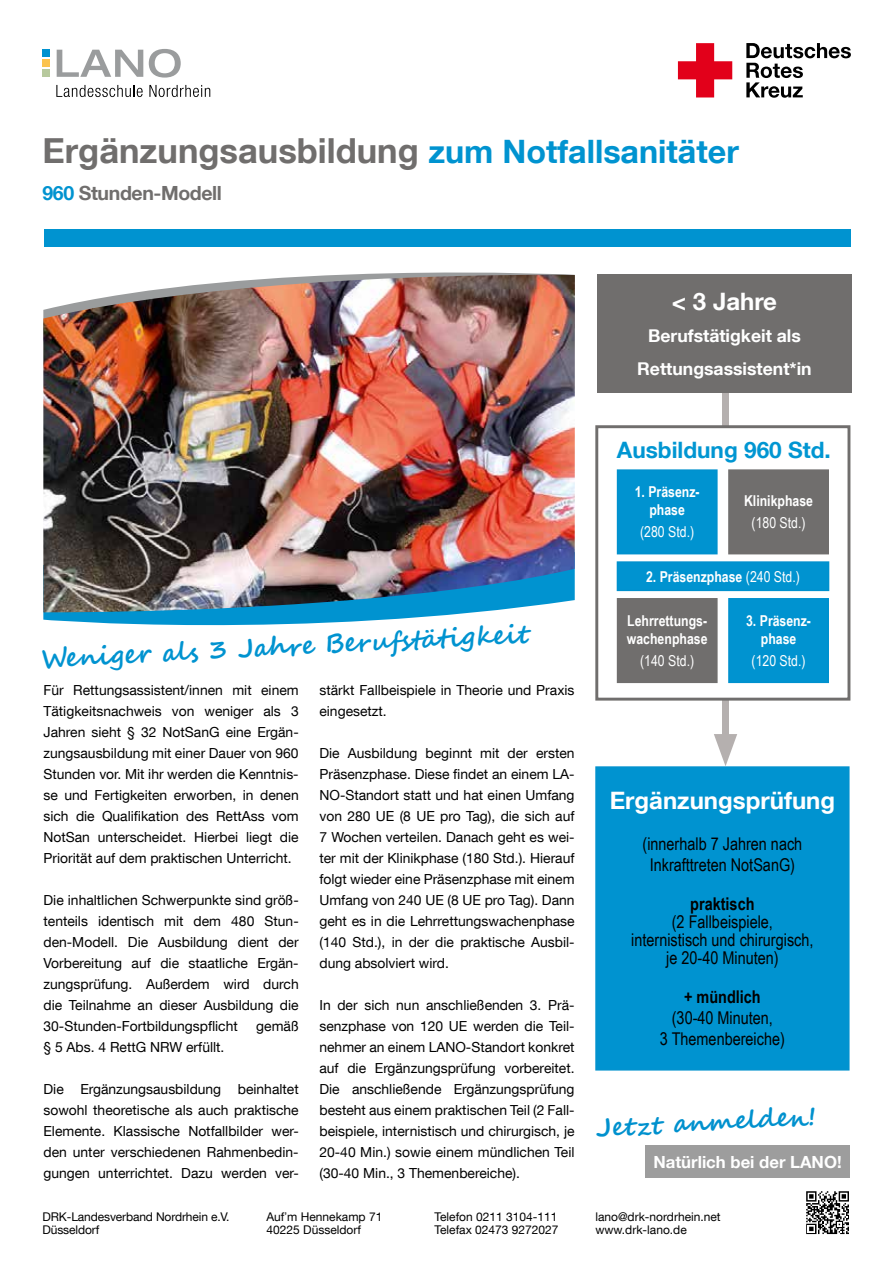
<style>
.page{position:relative;width:893px;height:1263px;background:#fff}
.page>*{position:absolute;margin:0;border:0;box-sizing:border-box;transform-origin:0 0}
.t1{font:700 34.5px "Helvetica Neue LT Com";color:#706e6d}
.t2{font:700 25.8px "Segoe Script";color:#0093d0}
.t3{font:700 25.35px "Segoe Script";color:#0091ce}
.t4{font:700 24px "Helvetica Neue LT Com";color:#fff}
.t5{font:700 22.65px "Helvetica Neue LT Com";color:#0096d2}
.t6{font:700 19.5px "Helvetica Neue LT Com";letter-spacing:-.02em;color:#706e6d}
.t7{font:17.55px/21.1px "Arial Narrow";color:#000;text-align:center}
.t8{font:700 17.55px/32.2px "Helvetica Neue LT Com";color:#fff;text-align:center}
.t9{font:700 17.55px "Arial Narrow";color:#000}
.t10{font:700 16.65px "Helvetica Neue";color:#fff}
.t11{font:700 15px/18px "Arial Narrow";color:#fff;text-align:center}
.t12{font:15px "Arial Narrow";color:#fff}
.t13{font:13.8px/21px "Helvetica Neue LT Com";color:#000;text-align:justify}
.t14{font:12px/13.5px "Helvetica Neue LT Com";color:#000}
.s1{font-size:32.25px;color:#0093d0}
.s2{color:#0093d0}
.s3{font-family:"Arial"}
.s4{font-weight:400}
</style>
<div class="page">
<svg style="left:57px;top:50px;width:86px;height:27px"></svg>
<svg style="left:149px;top:49px;width:32px;height:29px"></svg>
<svg style="left:56px;top:85px;width:87px;height:12px"></svg>
<svg style="left:149px;top:85px;width:61px;height:12px"></svg>
<div style="left:43px;top:59px;width:7px;height:8px;background:#fbc34e"></div>
<div style="left:43px;top:50px;width:7px;height:7px;background:#0092d0"></div>
<div style="left:43px;top:69px;width:7px;height:8px;background:#b7c99d"></div>
<svg style="left:678px;top:43px;width:54px;height:54px"></svg>
<svg style="left:746px;top:43px;width:105px;height:55px"></svg>
<div style="left:44px;top:230px;width:806px;height:17px;background:#0093d0"></div>
<svg style="left:806px;top:1234px;width:43px;height:1px"></svg>
<svg style="left:806px;top:1191px;width:43px;height:43px"></svg>
<div style="left:645px;top:1146px;width:204px;height:32px;background:#9d9d9d"></div>
<div style="left:595px;top:766px;width:254px;height:304px;background:#0093d0;border:2px solid #0091ce"></div>
<svg style="left:714px;top:734px;width:23px;height:32px"></svg>
<div style="left:722px;top:373px;width:7px;height:363px;background:#b5b0af"></div>
<div style="left:597px;top:275px;width:255px;height:118px;background:#706e6d"></div>
<svg style="left:339px;top:272px;width:236px;height:3px"></svg>
<svg style="left:43px;top:612px;width:434px;height:14px;fill:#0093d0"></svg>
<img style="left:43px;top:275px;width:532px;height:337px">
<div style="left:595px;top:425px;width:255px;height:276px;background:#fff;border:3px solid #706e6d"></div>
<div style="left:618px;top:470px;width:99px;height:84px;background:#0093d0"></div>
<div style="left:617px;top:469px;width:101px;height:85px;border:2px solid #0091ce"></div>
<div style="left:729px;top:599px;width:99px;height:83px;background:#0093d0"></div>
<div style="left:728px;top:598px;width:101px;height:85px;border:2px solid #0091ce"></div>
<div style="left:729px;top:470px;width:99px;height:84px;background:#706e6d"></div>
<div style="left:728px;top:469px;width:101px;height:85px;border:2px solid #706e6d"></div>
<div style="left:618px;top:599px;width:99px;height:83px;background:#706e6d"></div>
<div style="left:617px;top:598px;width:101px;height:85px;border:2px solid #706e6d"></div>
<div style="left:617px;top:562px;width:211px;height:28px;background:#0093d0"></div>
<div style="left:617px;top:561px;width:212px;height:30px;border:2px solid #0091ce"></div>
<h1 class="t1" style="left:43px;top:129px;width:698px">Ergänzungsausbildung <span class="s1">zum Notfallsanitäter</span></h1>
<h3 class="t6" style="left:43px;top:180px;width:181px"><span class="s2">960</span> Stunden-Modell</h3>
<h3 class="t4" style="left:672px;top:286px;width:107px">&lt; 3 Jahre</h3>
<p class="t8" style="left:637px;top:320px;width:176px">Berufstätigkeit als<br>Rettungsassistent*in</p>
<h3 class="t5" style="left:617px;top:435px;width:215px">Ausbildung 960 Std.</h3>
<p class="t11" style="left:635px;top:482px;width:66px">1. Präsenz&shy;phase</p>
<p class="t12" style="left:640px;top:521px;width:56px">(280 Std.)</p>
<p class="t11" style="left:744px;top:491px;width:71px">Klinikphase</p>
<p class="t12" style="left:752px;top:512px;width:56px">(180 Std.)</p>
<h2 class="t2" style="left:40px;top:638px;width:488px;rotate:-3deg">Weniger als 3 Jahre Berufstätigkeit</h2>
<p class="t13" style="left:44px;top:679px;width:257px">Für Rettungsassistent/innen mit einem Tätigkeitsnachweis von weniger als 3<br>Jahren sieht § 32 NotSanG eine Ergän&shy;zungsausbildung mit einer Dauer von 960<br>Stunden vor. Mit ihr werden die Kenntnis&shy;se und Fertigkeiten erworben, in denen sich die Qualifikation des RettAss vom NotSan unterscheidet. Hierbei liegt die Priorität auf dem praktischen Unterricht.</p>
<p class="t13" style="left:44px;top:889px;width:257px">Die inhaltlichen Schwerpunkte sind größ&shy;tenteils identisch mit dem 480 Stun&shy;den-Modell. Die Ausbildung dient der Vorbereitung auf die staatliche Ergän&shy;zungsprüfung. Außerdem wird durch die Teilnahme an dieser Ausbildung die 30-Stunden-Fortbildungspflicht</p>
<p class="t13" style="left:256px;top:1015px;width:44px">gemäß</p>
<p class="t13" style="left:44px;top:1036px;width:182px">§ 5 Abs. 4 RettG NRW erfüllt.</p>
<p class="t13" style="left:44px;top:1078px;width:257px">Die Ergänzungsausbildung beinhaltet sowohl theoretische als auch praktische Elemente. Klassische Notfallbilder wer&shy;den unter verschiedenen Rahmenbedin&shy;gungen unterrichtet. Dazu werden ver-</p>
<p class="t13" style="left:319px;top:679px;width:257px">stärkt Fallbeispiele in Theorie und Praxis eingesetzt.</p>
<p class="t13" style="left:319px;top:742px;width:257px">Die Ausbildung beginnt mit der ersten Präsenzphase. Diese findet an einem LA-NO-Standort statt und hat einen Umfang von 280 UE (8 UE pro Tag), die sich auf 7 Wochen verteilen. Danach geht es wei&shy;ter mit der Klinikphase (180 Std.). Hierauf folgt wieder eine Präsenzphase mit einem Umfang von 240 UE (8 UE pro Tag). Dann geht es in die Lehrrettungswachenphase (140 Std.), in der die praktische Ausbil&shy;dung absolviert wird.</p>
<p class="t13" style="left:319px;top:994px;width:257px">In der sich nun anschließenden 3. Prä&shy;senzphase von 120 UE werden die Teil&shy;nehmer an einem LANO-Standort konkret auf die Ergänzungsprüfung vorbereitet.<br>Die anschließende Ergänzungsprüfung besteht aus einem praktischen Teil (2 Fall&shy;beispiele, internistisch und chirurgisch, je 20-40 Min.) sowie einem mündlichen Teil (30-40 Min., 3 Themenbereiche).</p>
<p class="t14" style="left:43px;top:1209px;width:189px">DRK-Landesverband Nordrhein e.V.<br>Düsseldorf</p>
<p class="t14" style="left:267px;top:1209px;width:117px">Auf<span class="s3">ʼ</span>m Hennekamp 71<br>40225 Düsseldorf</p>
<p class="t14" style="left:435px;top:1209px;width:125px">Telefon 0211 3104-111<br>Telefax 02473 9272027</p>
<p class="t11" style="left:646px;top:567px;width:155px">2. Präsenzphase <span class="s4">(240 Std.)</span></p>
<p class="t11" style="left:627px;top:611px;width:82px;text-align:left">Lehrrettungs&shy;wachenphase</p>
<p class="t12" style="left:640px;top:650px;width:56px">(140 Std.)</p>
<p class="t11" style="left:746px;top:611px;width:66px">3. Präsenz&shy;phase</p>
<p class="t12" style="left:752px;top:650px;width:56px">(120 Std.)</p>
<h3 class="t4" style="left:610px;top:785px;width:227px">Ergänzungsprüfung</h3>
<p class="t7" style="left:642px;top:832px;width:161px">(innerhalb 7 Jahren nach<br>Inkrafttreten NotSanG)</p>
<p class="t9" style="left:690px;top:890px;width:66px">praktisch</p>
<p class="t7" style="left:631px;top:912px;width:184px;line-height:18px">(2 Fallbeispiele,<br>internistisch und chirurgisch, je 20-40 Minuten)</p>
<p class="t9" style="left:684px;top:984px;width:78px">+ mündlich</p>
<p class="t7" style="left:660px;top:1007px;width:126px">(30-40 Minuten,<br>3 Themenbereiche)</p>
<h3 class="t3" style="left:595px;top:1107px;width:222px;rotate:-3deg">Jetzt anmelden!</h3>
<p class="t10" style="left:653px;top:1149px;width:190px">Natürlich bei der LANO!</p>
<p class="t14" style="left:595px;top:1209px;width:127px">lano@drk-nordrhein.net www.drk-lano.de</p>
</div>
